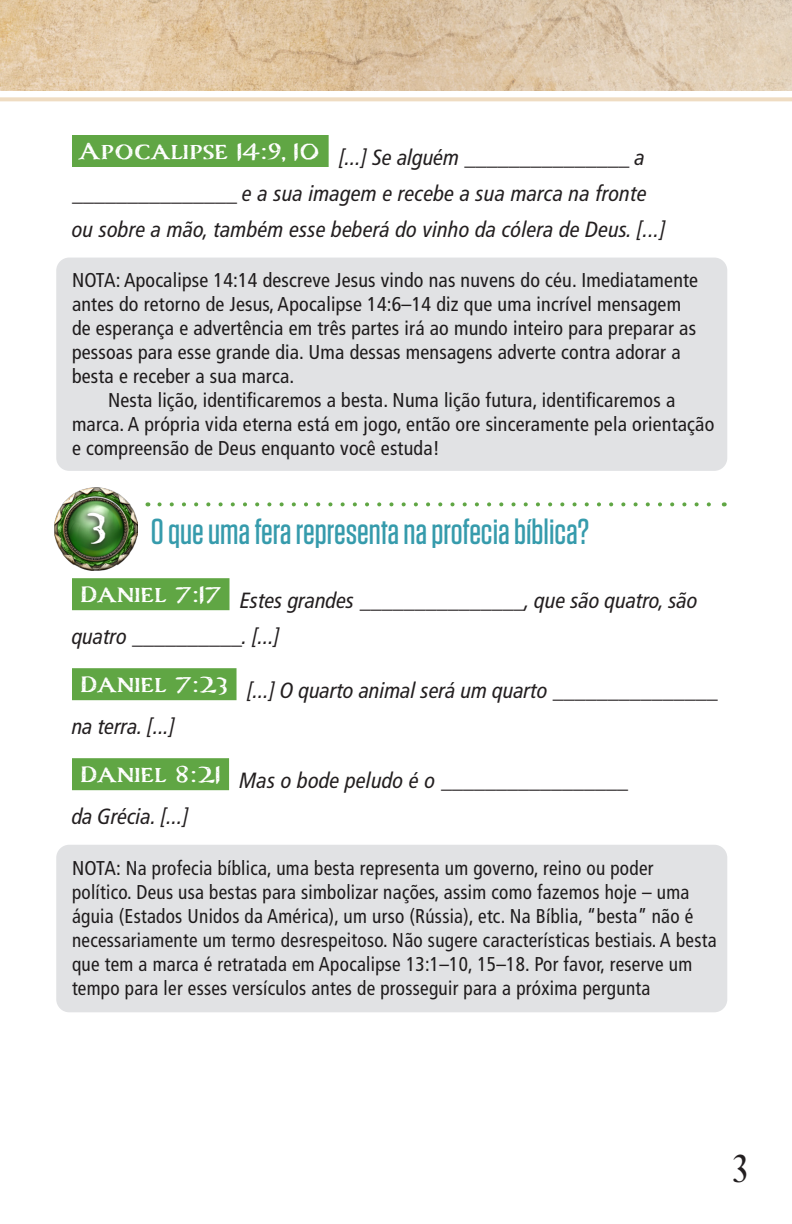
<style>
.page{position:relative;width:792px;height:1224px;background:#fff}
.page>*{position:absolute;margin:0;border:0;box-sizing:border-box;transform-origin:0 0}
.Compass_Numbers{font:700 50px "Carta Marina";color:#fff}
.t1{font:40px "Desire Pro";color:#231f20}
.Questions_1{font:500 36px "Tungsten";color:#369bac}
.Scripture_with_blanks{font:italic condensed 22px/36px "Frutiger LT Pro";letter-spacing:.01em;color:#231f20}
.NOTE{font:condensed 20px/24px "Frutiger LT Pro";letter-spacing:.01em;color:#231f20}
</style>
<div class="page">
<img style="left:0;top:0;width:792px;height:91px">
<svg style="left:0;top:97px;width:792px;height:4px;background:#f0dfc7"></svg>
<div style="left:72px;top:135px;width:257px;height:32px;background:#60a644"></div>
<div style="left:72px;top:578px;width:157px;height:32px;background:#60a644"></div>
<div style="left:72px;top:668px;width:165px;height:32px;background:#60a644"></div>
<div style="left:72px;top:758px;width:157px;height:32px;background:#60a644"></div>
<img style="left:54px;top:488px;width:83px;height:82px">
<div style="left:81px;top:509px;width:29px;height:43px;background:#231f20;opacity:.75"></div>
<div style="left:56px;top:258px;width:671px;height:213px;background:#e1e2e4;border-radius:13px"></div>
<svg style="left:159px;top:502px;width:552px;height:4px"></svg>
<div style="left:56px;top:845px;width:671px;height:167px;background:#e1e2e4;border-radius:13px"></div>
<p class="Scripture_with_blanks" style="left:72px;top:140px;width:595px"><sup>Apocalipse</sup> <sup>14:9,</sup> <sup>10</sup> [...] Se alguém _______________ a _______________ e a sua imagem e recebe a sua marca na fronte ou sobre a mão, também esse beberá do vinho da cólera de Deus. [...]</p>
<p class="NOTE" style="left:72px;top:269px;width:628px">NOTA: Apocalipse 14:14 descreve Jesus vindo nas nuvens do céu. Imediatamente antes do retorno de Jesus, Apocalipse 14:6–14 diz que uma incrível mensagem de esperança e advertência em três partes irá ao mundo inteiro para preparar as pessoas para esse grande dia. Uma dessas mensagens adverte contra adorar a besta e receber a sua marca.</p>
<p class="NOTE" style="left:72px;top:389px;width:644px;text-indent:36px">Nesta lição, identificaremos a besta. Numa lição futura, identificaremos a marca. A própria vida eterna está em jogo, então ore sinceramente pela orientação e compreensão de Deus enquanto você estuda!</p>
<p class="Compass_Numbers" style="left:87px;top:495px;width:22px">3</p>
<p class="Questions_1" style="left:151px;top:513px;width:440px">O que uma fera representa na profecia bíblica?</p>
<p class="Scripture_with_blanks" style="left:72px;top:583px;width:627px;text-indent:8px"><sup>Daniel</sup> <sup>7:17</sup> Estes grandes _______________, que são quatro, são quatro __________. [...]</p>
<p class="Scripture_with_blanks" style="left:72px;top:673px;width:647px;text-indent:8px"><sup>Daniel</sup> <sup>7:23</sup> [...] O quarto animal será um quarto _______________ na terra. [...]</p>
<p class="Scripture_with_blanks" style="left:72px;top:763px;width:558px;text-indent:8px"><sup>Daniel</sup> <sup>8:21</sup> Mas o bode peludo é o _________________ da Grécia. [...]</p>
<p class="NOTE" style="left:72px;top:856px;width:646px">NOTA: Na profecia bíblica, uma besta representa um governo, reino ou poder político. Deus usa bestas para simbolizar nações, assim como fazemos hoje – uma águia (Estados Unidos da América), um urso (Rússia), etc. Na Bíblia, “besta” não é necessariamente um termo desrespeitoso. Não sugere características bestiais. A besta que tem a marca é retratada em Apocalipse 13:1–10, 15–18. Por favor, reserve um tempo para ler esses versículos antes de prosseguir para a próxima pergunta</p>
<h2 class="t1" style="left:733px;top:1145px;width:15px">3</h2>
</div>
